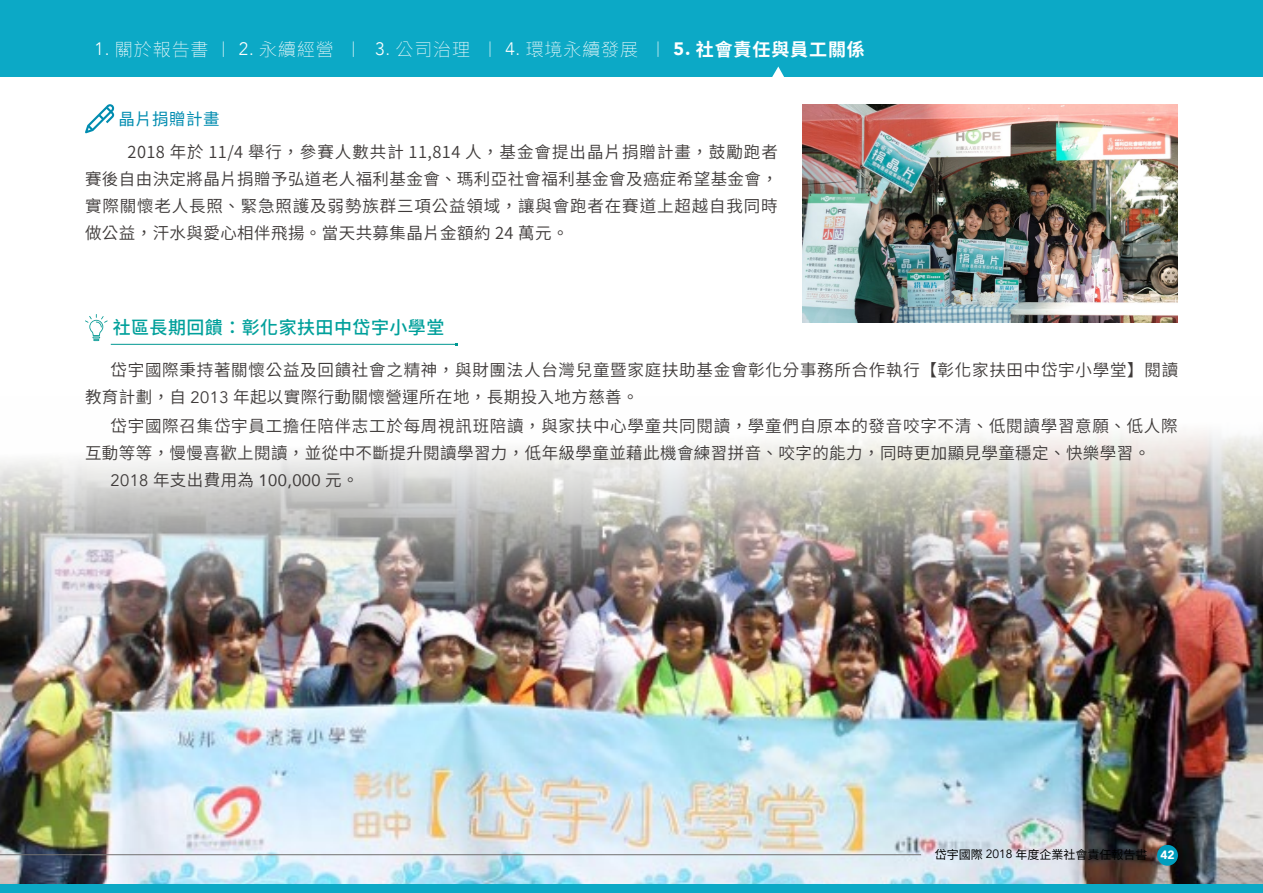
<style>
.page{position:relative;width:1263px;height:893px;background:#fff}
.page>*{position:absolute;margin:0;border:0;box-sizing:border-box;transform-origin:0 0}
.t1{font:100 18px "Noto Sans CJ Ktc";letter-spacing:.05em;color:#fff}
.t2{font:500 18px "Noto Sans CJ Ktc";letter-spacing:.025em;color:#00a09b}
.t3{font:600 16.5px/27px "Noto Sans CJ Ktc";letter-spacing:.045em;color:#3e3a39}
.t4{font:600 16.5px "Noto Sans CJ Ktc";letter-spacing:.025em;color:#3e3a39}
.t5{font:16.5px "Noto Sans CJ Ktc";letter-spacing:.025em;color:#008cb0}
.t6{font:12px "Noto Sans CJ Ktc";color:#000}
.s1{font-family:"Avenir";font-weight:300}
.s2{font-family:"Adobe Ming Std";font-weight:300}
.s3{font-family:"Avenir";font-weight:900}
.s4{font-weight:700}
.s5{font-family:"Avenir";font-weight:400}
.s6{font-family:"Avenir"}
.s7{font-family:"Avenir";font-weight:900;color:#fff}
</style>
<div class="page">
<img style="left:0;top:432px;width:1263px;height:453px">
<div style="left:0;top:885px;width:1263px;height:8px;background:#0ca9c6"></div>
<div style="left:0;top:0;width:1263px;height:77px;background:#0ca9c6"></div>
<hr style="left:89px;top:854px;width:832px;height:1px;background:#727171">
<svg style="left:772px;top:67px;width:12px;height:10px"></svg>
<hr style="left:111px;top:344px;width:345px;height:1px;background:#009892">
<svg style="left:85px;top:314px;width:23px;height:27px"></svg>
<svg style="left:85px;top:104px;width:30px;height:29px"></svg>
<img style="left:802px;top:104px;width:376px;height:218px">
<hr style="left:0;top:854px;width:103px;height:1px;background:#727171">
<div style="left:1157px;top:845px;width:21px;height:21px;background:#009ebe;border-radius:50%"></div>
<p class="t1" style="left:95px;top:39px;width:772px"><span class="s1">1.</span> 關於報告書<span class="s2">｜</span> <span class="s1">2.</span> 永續經營 <span class="s2">｜</span> <span class="s1">3.</span> 公司治理 <span class="s2">｜</span> <span class="s1">4.</span> 環境永續發展 <span class="s2">｜</span> <span class="s3">5.</span> <span class="s4">社會責任與員工關係</span></p>
<p class="t5" style="left:118px;top:109px;width:103px">晶片捐贈計畫</p>
<p class="t3" style="left:85px;top:139px;width:694px;text-align:justify;text-indent:43px">2018 年於 11/4 舉行，參賽人數共計 11,814 人，基金會提出晶片捐贈計畫，鼓勵跑者賽後自由決定將晶片捐贈予弘道老人福利基金會、瑪利亞社會福利基金會及癌症希望基金會，實際關懷老人長照、緊急照護及弱勢族群三項公益領域，讓與會跑者在賽道上超越自我同時做公益，汗水與愛心相伴飛揚。當天共募集晶片金額約 24 萬元。</p>
<p class="t2" style="left:113px;top:317px;width:333px">社區長期回饋：彰化家扶田中岱宇小學堂</p>
<p class="t3" style="left:85px;top:357px;width:1095px;text-indent:26px">岱宇國際秉持著關懷公益及回饋社會之精神，與財團法人台灣兒童暨家庭扶助基金會彰化分事務所合作執行【彰化家扶田中岱宇小學堂】閱讀教育計劃，自 <span class="s5">2013</span> 年起以實際行動關懷營運所在地，長期投入地方慈善。</p>
<p class="t3" style="left:111px;top:413px;width:1068px">岱宇國際召集岱宇員工擔任陪伴志工於每周視訊班陪讀，與家扶中心學童共同閱讀，學童們自原本的發音咬字不清、低閱讀學習意願、低人際</p>
<p class="t4" style="left:85px;top:444px;width:1067px">互動等等，慢慢喜歡上閱讀，並從中不斷提升閱讀學習力，低年級學童並藉此機會練習拼音、咬字的能力，同時更加顯見學童穩定、快樂學習。</p>
<p class="t3" style="left:111px;top:467px;width:250px"><span class="s5">2018</span> 年支出費用為 <span class="s5">100,000</span> 元。</p>
<p class="t6" style="left:935px;top:847px;width:241px">岱宇國際 <span class="s6">2018</span> 年度企業社會責任報告書 <span class="s7">42</span></p>
</div>
